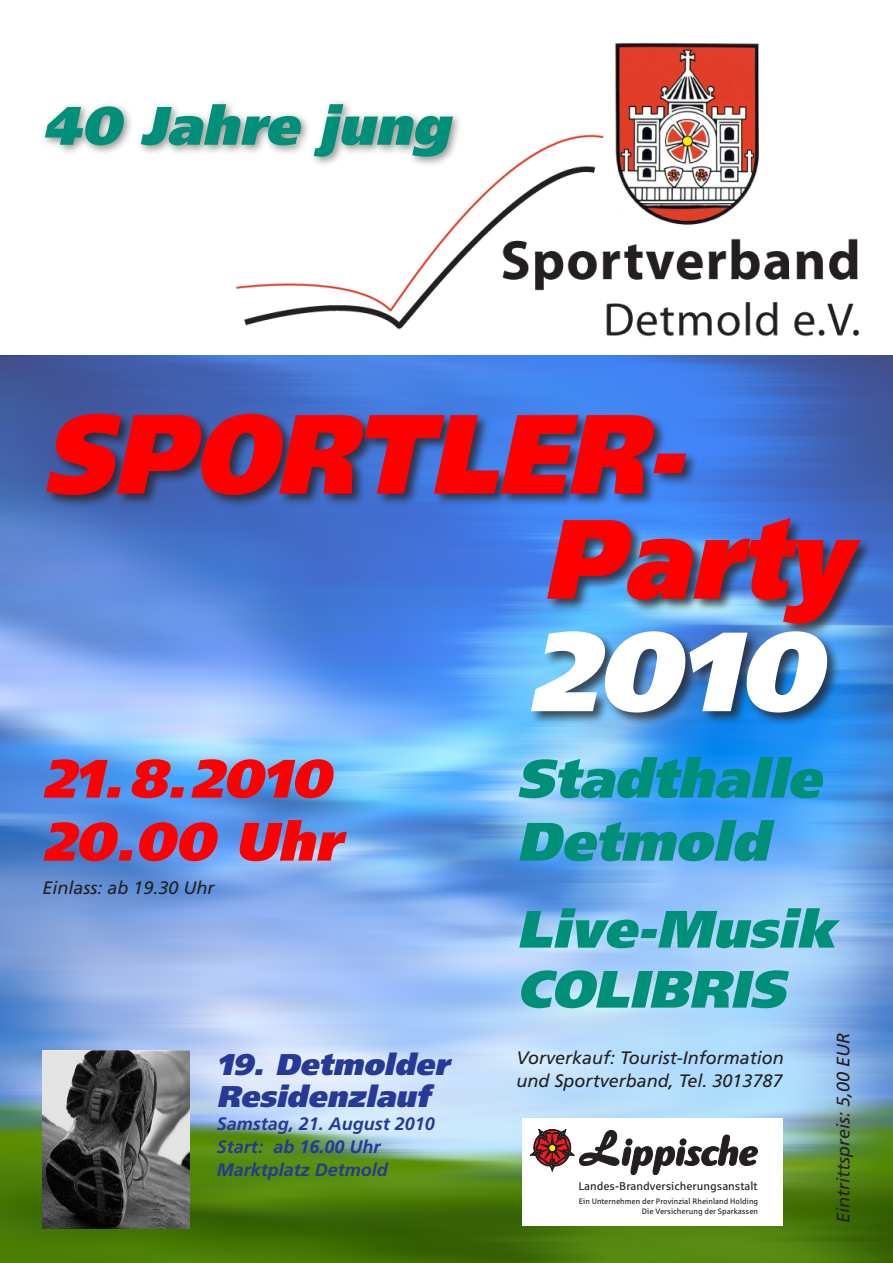
<style>
.page{position:relative;width:893px;height:1263px;background:#fff}
.page>*{position:absolute;margin:0;border:0;box-sizing:border-box;transform-origin:0 0}
.t1{font:italic 900 112.5px/112.5px "Frutiger";color:#f00;scale:.9 1}
.t2{font:italic 900 54px/63px "Frutiger";color:#00907a}
.t3{font:italic 900 54px "Frutiger";color:#f00}
.t4{font:italic 900 52.5px "Frutiger";color:#00907a}
.t5{font:italic 900 30px/31.5px "Frutiger";color:#263996}
.t6{font:italic 18px/22.5px "Frutiger";color:#231f20}
.t7{font:italic 700 18px "Frutiger";color:#263996}
.t8{font:11.25px "Sparkasse Rg";color:#231f20}
.t9{font:7.8px/9.6px "Sparkasse Rg";color:#231f20;text-align:right}
.s1{color:#fff}
</style>
<div class="page">
<img style="left:236px;top:42px;width:624px;height:295px">
<div style="left:40px;top:98px;width:842px;height:98px;background:#231f20;opacity:.5"></div>
<img style="left:0;top:355px;width:893px;height:908px">
<div style="left:43px;top:411px;width:850px;height:376px;background:#231f20;opacity:.75"></div>
<img style="left:43px;top:1050px;width:146px;height:178px">
<div style="left:522px;top:1118px;width:260px;height:107px;background:#fff"></div>
<svg style="left:530px;top:1129px;width:228px;height:47px"></svg>
<p class="t2" style="left:43px;top:94px;width:422px">40 Jahre jung</p>
<p class="t1" style="left:43px;top:397px;width:744px">SPORTLER-</p>
<p class="t1" style="left:529px;top:502px;width:358px">Party<br><span class="s1">2010</span></p>
<p class="t3" style="left:43px;top:746px;width:303px">21.8.2010</p>
<p class="t3" style="left:43px;top:809px;width:314px">20.00 Uhr</p>
<p class="t6" style="left:43px;top:876px;width:174px">Einlass: ab 19.30 Uhr</p>
<p class="t5" style="left:217px;top:1048px;width:242px">19. Detmolder<br>Residenzlauf</p>
<p class="t7" style="left:217px;top:1113px;width:220px">Samstag, 21. August 2010</p>
<p class="t7" style="left:217px;top:1136px;width:165px">Start: ab 16.00 Uhr</p>
<p class="t7" style="left:217px;top:1159px;width:173px">Marktplatz Detmold</p>
<p class="t2" style="left:517px;top:747px;width:319px">Stadthalle<br>Detmold</p>
<p class="t4" style="left:517px;top:897px;width:333px">Live-Musik</p>
<p class="t4" style="left:517px;top:957px;width:283px">COLIBRIS</p>
<p class="t6" style="left:517px;top:1047px;width:269px">Vorverkauf: Tourist-Information und Sportverband, Tel. 3013787</p>
<p class="t8" style="left:578px;top:1179px;width:181px">Landes-Brandversicherungsanstalt</p>
<p class="t9" style="left:579px;top:1196px;width:181px">Ein Unternehmen der Provinzial Rheinland Holding<br>Die Versicherung der Sparkassen</p>
<p class="t6" style="left:832px;top:1223px;width:192px;rotate:-90deg">Eintrittspreis: 5,00 EUR</p>
</div>
